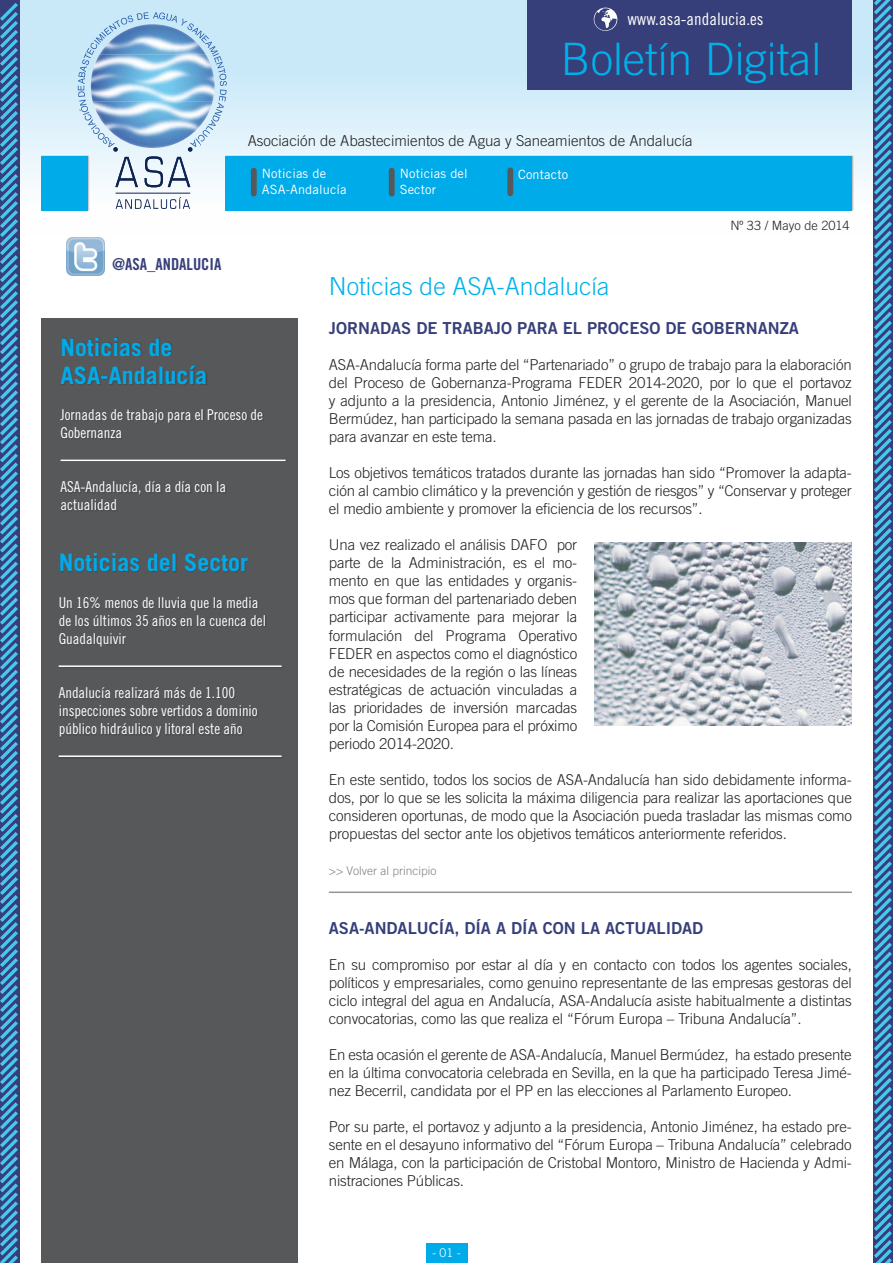
<style>
.page{position:relative;width:893px;height:1263px;background:#fff}
.page>*{position:absolute;margin:0;border:0;box-sizing:border-box;transform-origin:0 0}
.t1{font:300 44.7px "Trade Gothic";color:#00b1e9}
.t2{font:300 24.75px "Trade Gothic";color:#00b1e9}
.t3{font:700 24px "Trade Gothic";color:#00abea}
.t4{font:17.1px "Trade Gothic Cond Eighteen";color:#fff}
.t5{font:16.5px "Trade Gothic Bold Two";color:#363f79}
.t6{font:16.5px "Trade Gothic Bold Cond Twenty";color:#363f79}
.t7{font:300 15px/18px "Trade Gothic";letter-spacing:-.01em;color:#231f20;text-align:justify}
.t8{font:15px/18px "Trade Gothic Cond Eighteen";color:#fff}
.t9{font:12.75px "Trade Gothic";letter-spacing:.01em;color:#fff}
.t10{font:300 12.75px "Trade Gothic";color:#231f20}
.t11{font:300 12px "Trade Gothic";color:#808285}
.t12{font:300 12px "Trade Gothic";color:#fff}
</style>
<div class="page">
<div style="left:3px;top:0;width:890px;height:236px;background:linear-gradient(to bottom,#bde4f8,#fffefd)"></div>
<div style="left:527px;top:0;width:325px;height:90px;background:#363f79"></div>
<div style="left:225px;top:156px;width:628px;height:56px;background:#00abea"></div>
<div style="left:41px;top:319px;width:257px;height:944px;background:#57585a"></div>
<hr style="left:329px;top:891px;width:523px;height:2px;background:#939598">
<img style="left:66px;top:237px;width:39px;height:39px">
<div style="left:41px;top:156px;width:48px;height:56px;background:#00abea"></div>
<div style="left:251px;top:171px;width:6px;height:23px;background:#57585a"></div>
<div style="left:389px;top:171px;width:6px;height:23px;background:#57585a"></div>
<svg style="left:594px;top:8px;width:23px;height:23px"></svg>
<svg style="left:0;top:0;width:22px;height:1263px;background:#4d7dac"></svg>
<svg style="left:870px;top:0;width:23px;height:1263px;background:#5688b4"></svg>
<svg style="left:116px;top:197px;width:74px;height:12px"></svg>
<hr style="left:116px;top:193px;width:74px;height:1px;background:#0f2452">
<svg style="left:78px;top:12px;width:149px;height:175px;background:#aacce5"></svg>
<div style="left:507px;top:170px;width:6px;height:23px;background:#57585a"></div>
<div style="left:61px;top:553px;width:188px;height:20px;background:#535456"></div>
<hr style="left:59px;top:665px;width:223px;height:2px;background:#fff">
<hr style="left:59px;top:755px;width:223px;height:2px;background:#fff">
<hr style="left:61px;top:460px;width:225px;height:1px;background:#fff">
<img style="left:594px;top:542px;width:258px;height:183px">
<div style="left:426px;top:1243px;width:41px;height:20px;background:#00abea"></div>
<p class="t4" style="left:627px;top:9px;width:138px">www.asa-andalucia.es</p>
<p class="t1" style="left:561px;top:33px;width:262px">Boletín Digital</p>
<p class="t7" style="left:248px;top:131px;width:447px">Asociación de Abastecimientos de Agua y Saneamientos de Andalucía</p>
<p class="t6" style="left:112px;top:254px;width:111px">@ASA_ANDALUCIA</p>
<p class="t9" style="left:262px;top:166px;width:66px">Noticias de</p>
<p class="t9" style="left:262px;top:181px;width:86px">ASA-Andalucía</p>
<p class="t9" style="left:400px;top:166px;width:69px">Noticias del</p>
<p class="t9" style="left:400px;top:181px;width:38px">Sector</p>
<p class="t9" style="left:518px;top:166px;width:51px">Contacto</p>
<p class="t10" style="left:730px;top:218px;width:121px">Nº 33 / Mayo de 2014</p>
<p class="t3" style="left:61px;top:332px;width:114px">Noticias de</p>
<p class="t3" style="left:61px;top:361px;width:148px">ASA-Andalucía</p>
<p class="t8" style="left:61px;top:406px;width:204px">Jornadas de trabajo para el Proceso de<br>Gobernanza</p>
<p class="t8" style="left:61px;top:478px;width:167px">ASA-Andalucía, día a día con la actualidad</p>
<p class="t3" style="left:59px;top:548px;width:191px">Noticias del Sector</p>
<p class="t8" style="left:59px;top:594px;width:209px">Un 16% menos de lluvia que la media de los últimos 35 años en la cuenca del<br>Guadalquivir</p>
<p class="t8" style="left:59px;top:684px;width:201px">Andalucía realizará más de 1.100 inspecciones sobre vertidos a dominio público hidráulico y litoral este año</p>
<p class="t2" style="left:329px;top:271px;width:282px">Noticias de ASA-Andalucía</p>
<p class="t5" style="left:329px;top:318px;width:472px">JORNADAS DE TRABAJO PARA EL PROCESO DE GOBERNANZA</p>
<p class="t7" style="left:329px;top:356px;width:525px">ASA-Andalucía forma parte del “Partenariado” o grupo de trabajo para la elaboración del Proceso de Gobernanza-Programa FEDER 2014-2020, por lo que el portavoz y adjunto a la presidencia, Antonio Jiménez, y el gerente de la Asociación, Manuel Bermúdez, han participado la semana pasada en las jornadas de trabajo organizadas para avanzar en este tema.</p>
<p class="t7" style="left:329px;top:464px;width:525px">Los objetivos temáticos tratados durante las jornadas han sido “Promover la adapta&shy;ción al cambio climático y la prevención y gestión de riesgos” y “Conservar y proteger el medio ambiente y promover la eficiencia de los recursos”.</p>
<p class="t7" style="left:329px;top:536px;width:250px">Una vez realizado el análisis DAFO por parte de la Administración, es el mo&shy;mento en que las entidades y organis&shy;mos que forman del partenariado deben participar activamente para mejorar la formulación del Programa Operativo FEDER en aspectos como el diagnóstico de necesidades de la región o las líneas estratégicas de actuación vinculadas a las prioridades de inversión marcadas por la Comisión Europea para el próximo periodo 2014-2020.</p>
<p class="t7" style="left:329px;top:770px;width:525px">En este sentido, todos los socios de ASA-Andalucía han sido debidamente informa&shy;dos, por lo que se les solicita la máxima diligencia para realizar las aportaciones que consideren oportunas, de modo que la Asociación pueda trasladar las mismas como propuestas del sector ante los objetivos temáticos anteriormente referidos.</p>
<p class="t11" style="left:329px;top:863px;width:109px">&gt;&gt; Volver al principio</p>
<p class="t5" style="left:329px;top:918px;width:376px">ASA-ANDALUCÍA, DÍA A DÍA CON LA ACTUALIDAD</p>
<p class="t7" style="left:329px;top:955px;width:524px">En su compromiso por estar al día y en contacto con todos los agentes sociales, políticos y empresariales, como genuino representante de las empresas gestoras del ciclo integral del agua en Andalucía, ASA-Andalucía asiste habitualmente a distintas convocatorias, como las que realiza el “Fórum Europa – Tribuna Andalucía”.</p>
<p class="t7" style="left:329px;top:1045px;width:524px">En esta ocasión el gerente de ASA-Andalucía, Manuel Bermúdez, ha estado presente en la última convocatoria celebrada en Sevilla, en la que ha participado Teresa Jimé&shy;nez Becerril, candidata por el PP en las elecciones al Parlamento Europeo.</p>
<p class="t7" style="left:329px;top:1117px;width:524px">Por su parte, el portavoz y adjunto a la presidencia, Antonio Jiménez, ha estado pre&shy;sente en el desayuno informativo del “Fórum Europa – Tribuna Andalucía” celebrado en Málaga, con la participación de Cristobal Montoro, Ministro de Hacienda y Admi&shy;nistraciones Públicas.</p>
<p class="t12" style="left:432px;top:1246px;width:30px">- 01 -</p>
</div>
